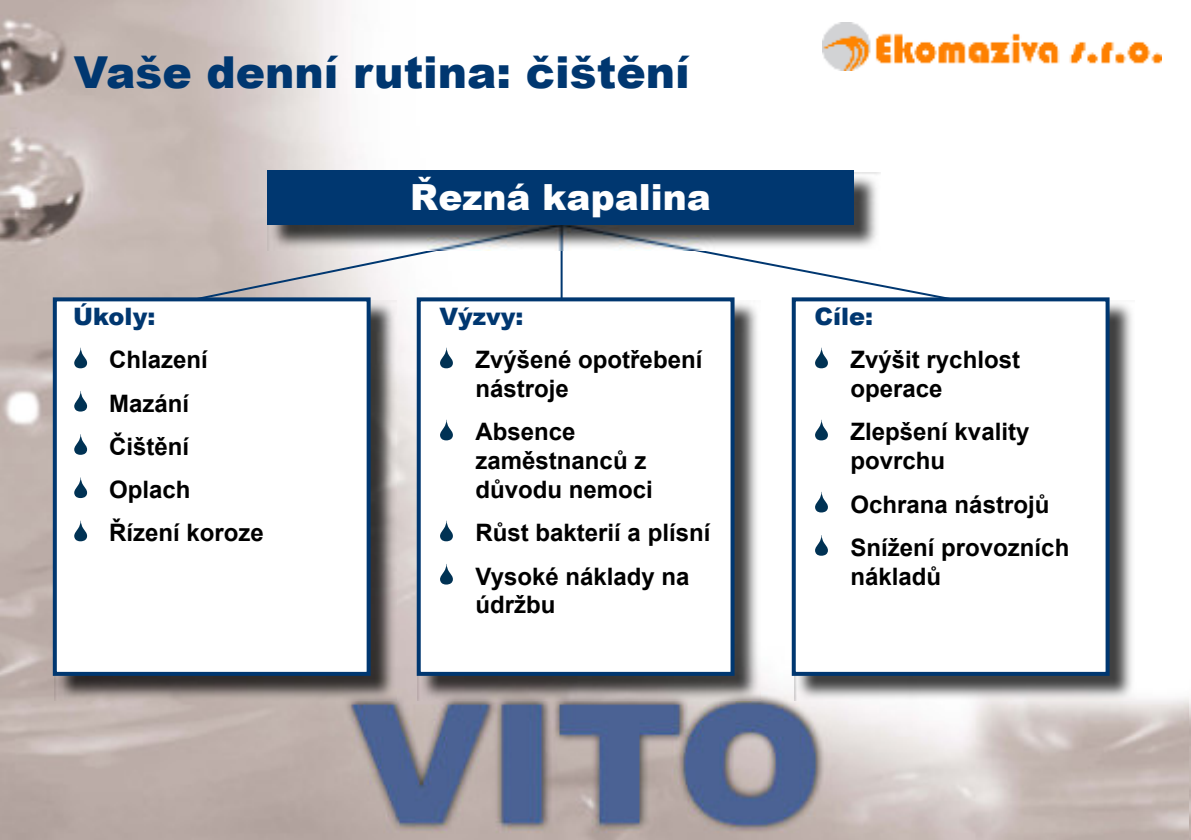
<style>
.page{position:relative;width:1191px;height:840px;background:#fff}
.page>*{position:absolute;margin:0;border:0;box-sizing:border-box;transform-origin:0 0}
.t1{font:900 44px "Arial";color:#003770}
.t2{font:900 36px "Arial";color:#fff}
.t3{font:700 24px/43.2px "Arial";color:#000}
.t4{font:900 24px "Arial";color:#003770}
</style>
<div class="page">
<img style="left:0;top:0;width:1189px;height:839px">
<svg style="left:183px;top:222px;width:782px;height:81px"></svg>
<hr style="left:560px;top:224px;width:2px;height:74px;background:#003770">
<img style="left:54px;top:300px;width:342px;height:400px">
<div style="left:53px;top:297px;width:318px;height:378px;background:#fff;border:4px solid #003770"></div>
<img style="left:418px;top:300px;width:342px;height:400px">
<div style="left:417px;top:297px;width:317px;height:378px;background:#fff;border:4px solid #003770"></div>
<img style="left:794px;top:300px;width:340px;height:400px">
<div style="left:791px;top:297px;width:318px;height:378px;background:#fff;border:4px solid #003770"></div>
<svg style="left:74px;top:347px;width:13px;height:21px"></svg>
<svg style="left:74px;top:391px;width:13px;height:20px"></svg>
<svg style="left:74px;top:434px;width:13px;height:20px"></svg>
<svg style="left:74px;top:477px;width:13px;height:21px"></svg>
<svg style="left:74px;top:520px;width:13px;height:21px"></svg>
<svg style="left:440px;top:347px;width:13px;height:21px"></svg>
<svg style="left:440px;top:419px;width:13px;height:21px"></svg>
<svg style="left:440px;top:520px;width:13px;height:21px"></svg>
<svg style="left:440px;top:564px;width:13px;height:20px"></svg>
<svg style="left:815px;top:347px;width:13px;height:21px"></svg>
<svg style="left:815px;top:419px;width:13px;height:21px"></svg>
<svg style="left:815px;top:491px;width:13px;height:21px"></svg>
<svg style="left:815px;top:535px;width:13px;height:20px"></svg>
<img style="left:268px;top:172px;width:612px;height:78px">
<div style="left:267px;top:170px;width:587px;height:54px;background:#003770"></div>
<img style="left:822px;top:23px;width:339px;height:47px">
<h1 class="t1" style="left:74px;top:57px;width:617px">Vaše denní rutina: čištění</h1>
<p class="t4" style="left:73px;top:308px;width:84px">Úkoly:</p>
<p class="t3" style="left:109px;top:340px;width:156px">Chlazení<br>Mazání<br>Čištění<br>Oplach<br>Řízení koroze</p>
<h2 class="t2" style="left:410px;top:184px;width:302px">Řezná kapalina</h2>
<p class="t4" style="left:439px;top:308px;width:85px">Výzvy:</p>
<p class="t3" style="left:475px;top:347px;width:228px;line-height:28.8px">Zvýšené opotřebení nástroje</p>
<p class="t3" style="left:475px;top:419px;width:179px;line-height:28.8px">Absence zaměstnanců z důvodu nemoci</p>
<p class="t3" style="left:475px;top:513px;width:236px">Růst bakterií a plísní<br>Vysoké náklady na</p>
<p class="t3" style="left:475px;top:585px;width:81px">údržbu</p>
<p class="t4" style="left:814px;top:308px;width:60px">Cíle:</p>
<p class="t3" style="left:850px;top:347px;width:171px;line-height:28.8px">Zvýšit rychlost operace</p>
<p class="t3" style="left:850px;top:419px;width:180px;line-height:28.8px">Zlepšení kvality povrchu</p>
<p class="t3" style="left:850px;top:484px;width:220px">Ochrana nástrojů<br>Snížení provozních</p>
<p class="t3" style="left:850px;top:556px;width:92px">nákladů</p>
</div>
